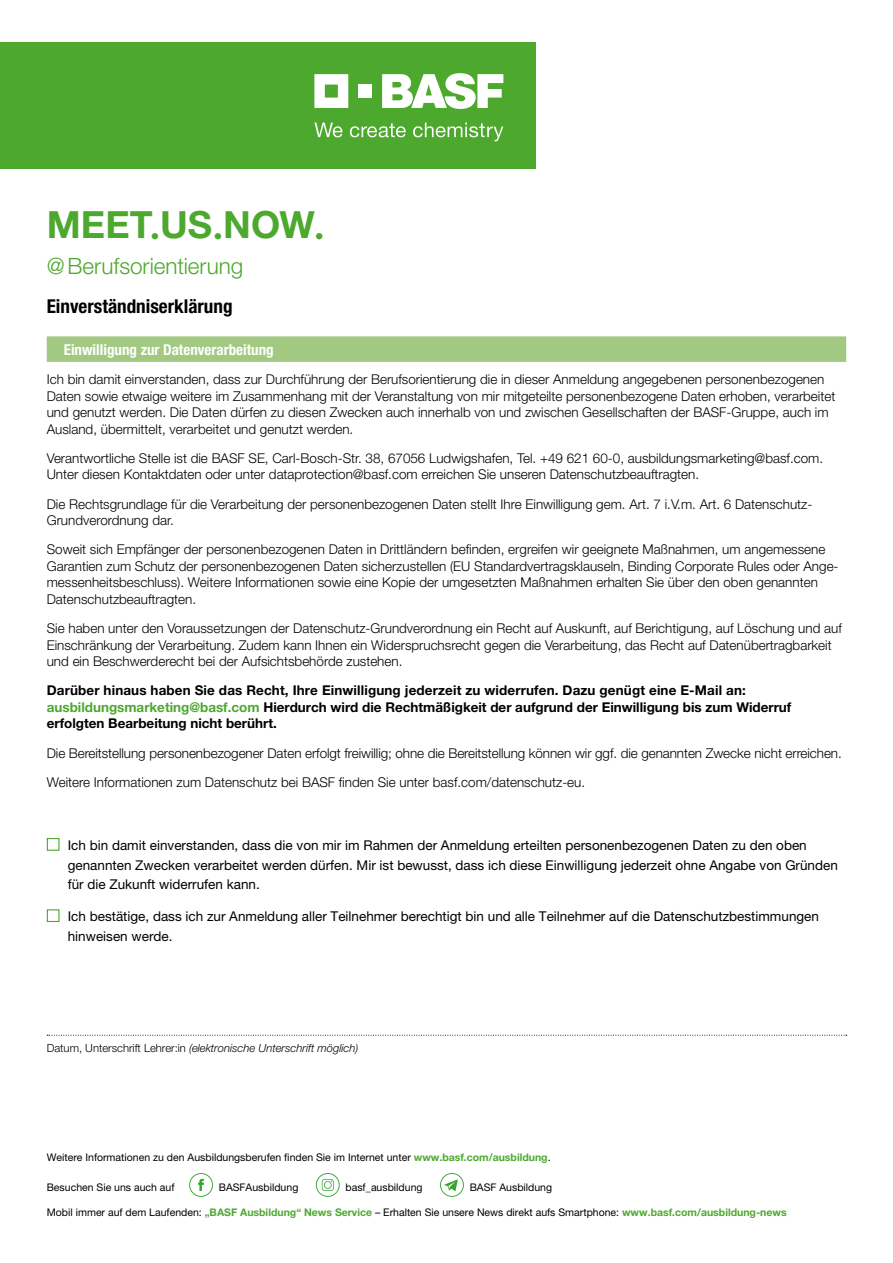
<style>
.page{position:relative;width:893px;height:1263px;background:#fff}
.page>*{position:absolute;margin:0;border:0;box-sizing:border-box;transform-origin:0 0}
.t1{font:700 37.5px "Helvetica Neue LT Pro";color:#4da82e}
.t2{font:300 22.5px "Helvetica Neue LT Pro";color:#4da82e}
.t3{font:700 condensed 19.2px "Helvetica Neue LT Pro";color:#000}
.t4{font:700 condensed 15px "Helvetica Neue LT Pro";color:#fff}
.t5{font:300 13.5px/16.5px "Helvetica Neue LT Pro";color:#000}
.t6{font:13.5px/19.5px "Helvetica Neue LT Pro";color:#000}
.t7{font:700 13.5px/16.5px "Helvetica Neue LT Pro";color:#000}
.t8{font:italic 300 11.25px "Helvetica Neue LT Pro";color:#000}
.t9{font:10.5px "Helvetica Neue LT Pro";color:#000}
.s1{color:#4da82e}
.s2{font-style:normal}
.s3{font-weight:700;color:#4da82e}
</style>
<div class="page">
<div style="left:0;top:43px;width:536px;height:126px;background:#4da82e"></div>
<svg style="left:314px;top:74px;width:34px;height:34px"></svg>
<div style="left:359px;top:85px;width:13px;height:13px;background:#fff"></div>
<svg style="left:382px;top:73px;width:121px;height:36px"></svg>
<svg style="left:314px;top:123px;width:28px;height:14px"></svg>
<svg style="left:350px;top:123px;width:56px;height:14px"></svg>
<svg style="left:413px;top:123px;width:90px;height:18px"></svg>
<svg style="left:189px;top:1173px;width:24px;height:24px"></svg>
<svg style="left:316px;top:1173px;width:24px;height:24px"></svg>
<svg style="left:440px;top:1173px;width:24px;height:24px"></svg>
<div style="left:47px;top:336px;width:799px;height:26px;background:#a2c981"></div>
<div style="left:47px;top:838px;width:13px;height:13px;border:1px solid #4da82e"></div>
<div style="left:47px;top:909px;width:13px;height:13px;border:1px solid #4da82e"></div>
<svg style="left:47px;top:1035px;width:800px;height:1px"></svg>
<h1 class="t1" style="left:47px;top:202px;width:279px">MEET∙US∙NOW∙</h1>
<h2 class="t2" style="left:47px;top:252px;width:198px">@Berufsorientierung</h2>
<h3 class="t3" style="left:47px;top:294px;width:187px">Einverständniserklärung</h3>
<p class="t4" style="left:64px;top:340px;width:211px">Einwilligung zur Datenverarbeitung</p>
<p class="t5" style="left:47px;top:371px;width:790px">Ich bin damit einverstanden, dass zur Durchführung der Berufsorientierung die in dieser Anmeldung angegebenen personenbezogenen Daten sowie etwaige weitere im Zusammenhang mit der Veranstaltung von mir mitgeteilte personenbezogene Daten erhoben, verarbeitet und genutzt werden. Die Daten dürfen zu diesen Zwecken auch innerhalb von und zwischen Gesellschaften der BASF-Gruppe, auch im Ausland, übermittelt, verarbeitet und genutzt werden.</p>
<p class="t5" style="left:47px;top:450px;width:778px">Verantwortliche Stelle ist die BASF SE, Carl-Bosch-Str. 38, 67056 Ludwigshafen, Tel. +49 621 60-0, ausbildungsmarketing@basf.com.<br>Unter diesen Kontaktdaten oder unter dataprotection@basf.com erreichen Sie unseren Datenschutzbeauftragten.</p>
<p class="t5" style="left:47px;top:495px;width:767px">Die Rechtsgrundlage für die Verarbeitung der personenbezogenen Daten stellt Ihre Einwilligung gem. Art. 7 i.V.m. Art. 6 Datenschutz-<br>Grundverordnung dar.</p>
<p class="t5" style="left:47px;top:541px;width:793px">Soweit sich Empfänger der personenbezogenen Daten in Drittländern befinden, ergreifen wir geeignete Maßnahmen, um angemessene Garantien zum Schutz der personenbezogenen Daten sicherzustellen (EU Standardvertragsklauseln, Binding Corporate Rules oder Ange&shy;messenheitsbeschluss). Weitere Informationen sowie eine Kopie der umgesetzten Maßnahmen erhalten Sie über den oben genannten Datenschutzbeauftragten.</p>
<p class="t5" style="left:47px;top:620px;width:797px">Sie haben unter den Voraussetzungen der Datenschutz-Grundverordnung ein Recht auf Auskunft, auf Berichtigung, auf Löschung und auf<br>Einschränkung der Verarbeitung. Zudem kann Ihnen ein Widerspruchsrecht gegen die Verarbeitung, das Recht auf Datenübertragbarkeit und ein Beschwerderecht bei der Aufsichtsbehörde zustehen.</p>
<p class="t7" style="left:47px;top:682px;width:746px">Darüber hinaus haben Sie das Recht, Ihre Einwilligung jederzeit zu widerrufen. Dazu genügt eine E-Mail an: <span class="s1">ausbildungsmarketing@basf.com</span> Hierdurch wird die Rechtmäßigkeit der aufgrund der Einwilligung bis zum Widerruf erfolgten Bearbeitung nicht berührt.</p>
<p class="t5" style="left:47px;top:738px;width:796px;line-height:29.2px">Die Bereitstellung personenbezogener Daten erfolgt freiwillig; ohne die Bereitstellung können wir ggf. die genannten Zwecke nicht erreichen.<br>Weitere Informationen zum Datenschutz bei BASF finden Sie unter basf.com/datenschutz-eu.</p>
<p class="t6" style="left:68px;top:835px;width:772px">Ich bin damit einverstanden, dass die von mir im Rahmen der Anmeldung erteilten personenbezogenen Daten zu den oben genannten Zwecken verarbeitet werden dürfen. Mir ist bewusst, dass ich diese Einwilligung jederzeit ohne Angabe von Gründen für die Zukunft widerrufen kann.</p>
<p class="t6" style="left:68px;top:906px;width:753px">Ich bestätige, dass ich zur Anmeldung aller Teilnehmer berechtigt bin und alle Teilnehmer auf die Datenschutzbestimmungen hinweisen werde.</p>
<p class="t8" style="left:47px;top:1041px;width:313px"><span class="s2">Datum, Unterschrift Lehrer:in</span> (elektronische Unterschrift möglich)</p>
<p class="t9" style="left:47px;top:1151px;width:505px">Weitere Informationen zu den Ausbildungsberufen finden Sie im Internet unter <span class="s3">www.basf.com/ausbildung</span>.</p>
<p class="t9" style="left:47px;top:1181px;width:129px">Besuchen Sie uns auch auf</p>
<p class="t9" style="left:219px;top:1181px;width:81px">BASFAusbildung</p>
<p class="t9" style="left:345px;top:1181px;width:79px">basf_ausbildung</p>
<p class="t9" style="left:470px;top:1181px;width:84px">BASF Ausbildung</p>
<p class="t9" style="left:47px;top:1206px;width:741px">Mobil immer auf dem Laufenden: <span class="s3">„BASF Ausbildung“ News Service</span> – Erhalten Sie unsere News direkt aufs Smartphone: <span class="s3">www.basf.com/ausbildung-news</span></p>
</div>
